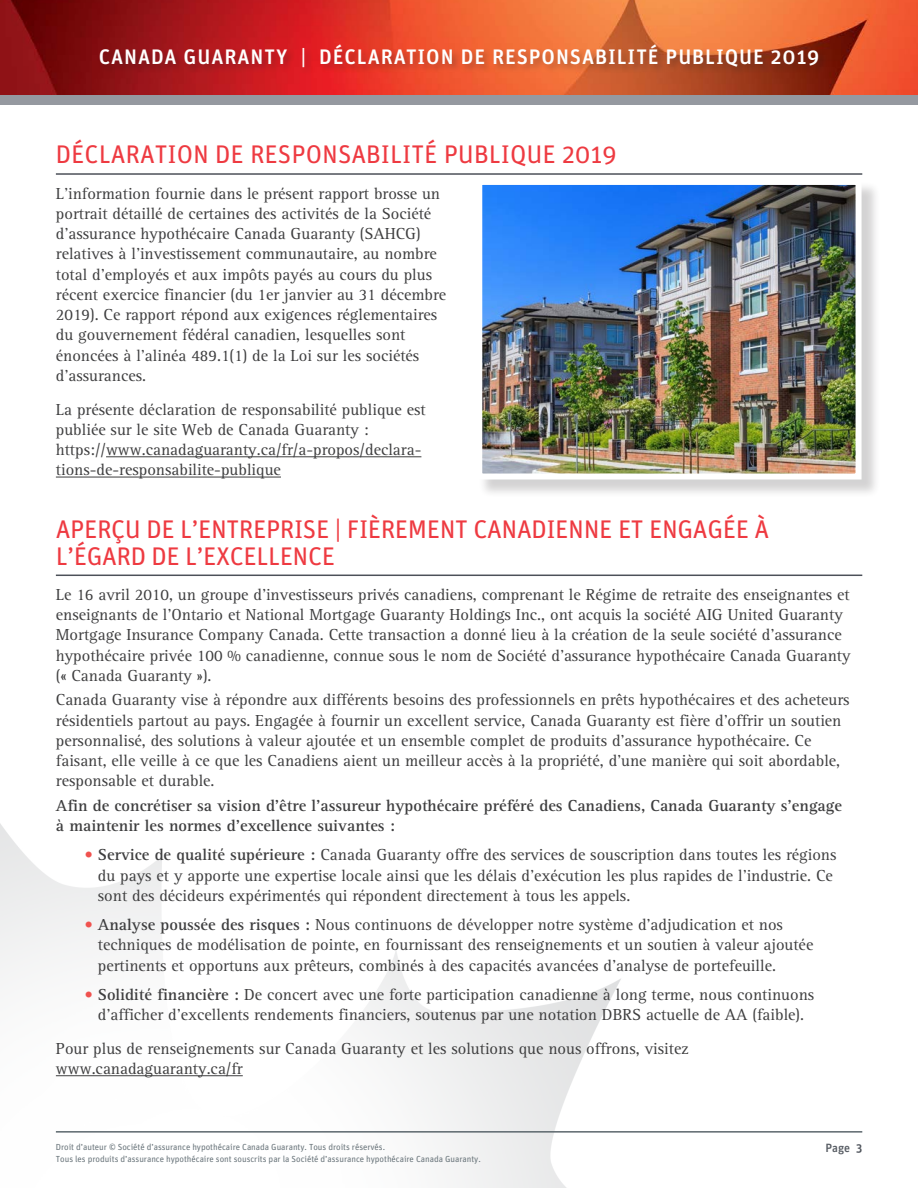
<style>
.page{position:relative;width:918px;height:1188px;background:#fff}
.page>*{position:absolute;margin:0;border:0;box-sizing:border-box;transform-origin:0 0}
.Subhead{font:25.5px/27px "Unit OT";letter-spacing:-.015em;color:#ee3a41}
.t1{font:500 21px "Unit";letter-spacing:.045em;color:#fff}
.CG_body{font:16.5px/20.2px "Rotis Serif";color:#3e3e3f}
.CG_body-2{font:700 16.5px/20.2px "Rotis Serif";color:#3e3e3f}
.t2{font:500 12px "Unit";color:#595e65}
.t3{font:8.85px/12.1px "Unit OT";letter-spacing:-.005em;color:#6a757b}
.s1{color:#f0524f}
.s2{font-weight:700}
.s3{color:#4c5159}
</style>
<div class="page">
<img style="left:0;top:0;width:918px;height:95px">
<div style="left:98px;top:43px;width:730px;height:34px;background:#231f20;opacity:.3"></div>
<div style="left:0;top:95px;width:918px;height:10px;background:#9599a0"></div>
<hr style="left:56px;top:1131px;width:806px;height:2px;background:#5c676d">
<hr style="left:56px;top:173px;width:806px;height:2px;background:#4c5159">
<hr style="left:106px;top:456px;width:315px;height:1px;background:#3e3e3f">
<hr style="left:56px;top:477px;width:225px;height:1px;background:#3e3e3f">
<hr style="left:56px;top:575px;width:806px;height:1px;background:#4c5159">
<hr style="left:56px;top:1075px;width:187px;height:1px;background:#3e3e3f">
<div style="left:479px;top:181px;width:401px;height:317px;background:#231f20;opacity:.2"></div>
<img style="left:483px;top:186px;width:372px;height:287px">
<div style="left:476px;top:179px;width:386px;height:301px;border:6px solid #fff"></div>
<p class="t1" style="left:99px;top:44px;width:722px">CANADA GUARANTY | DÉCLARATION DE RESPONSABILITÉ PUBLIQUE 2019</p>
<p class="Subhead" style="left:56px;top:141px;width:563px">DÉCLARATION DE RESPONSABILITÉ PUBLIQUE 2019</p>
<p class="CG_body" style="left:56px;top:184px;width:392px">L’information fournie dans le présent rapport brosse un portrait détaillé de certaines des activités de la Société d’assurance hypothécaire Canada Guaranty (SAHCG) relatives à l’investissement communautaire, au nombre total d’employés et aux impôts payés au cours du plus récent exercice financier (du 1er janvier au 31 décembre 2019). Ce rapport répond aux exigences réglementaires du gouvernement fédéral canadien, lesquelles sont énoncées à l’alinéa 489.1(1) de la Loi sur les sociétés d’assurances.</p>
<p class="CG_body" style="left:56px;top:399px;width:371px">La présente déclaration de responsabilité publique est publiée sur le site Web de Canada Guaranty : https://www.canadaguaranty.ca/fr/a-propos/declara&shy;tions-de-responsabilite-publique</p>
<p class="Subhead" style="left:56px;top:515px;width:715px">APERÇU DE L’ENTREPRISE | FIÈREMENT CANADIENNE ET ENGAGÉE À<br>L’ÉGARD DE L’EXCELLENCE</p>
<p class="CG_body" style="left:56px;top:585px;width:796px">Le 16 avril 2010, un groupe d’investisseurs privés canadiens, comprenant le Régime de retraite des enseignantes et enseignants de l’Ontario et National Mortgage Guaranty Holdings Inc., ont acquis la société AIG United Guaranty Mortgage Insurance Company Canada. Cette transaction a donné lieu à la création de la seule société d’assurance hypothécaire privée 100 % canadienne, connue sous le nom de Société d’assurance hypothécaire Canada Guaranty (« Canada Guaranty »).</p>
<p class="CG_body" style="left:56px;top:690px;width:795px">Canada Guaranty vise à répondre aux différents besoins des professionnels en prêts hypothécaires et des acheteurs résidentiels partout au pays. Engagée à fournir un excellent service, Canada Guaranty est fière d’offrir un soutien personnalisé, des solutions à valeur ajoutée et un ensemble complet de produits d’assurance hypothécaire. Ce faisant, elle veille à ce que les Canadiens aient un meilleur accès à la propriété, d’une manière qui soit abordable, responsable et durable.</p>
<p class="CG_body-2" style="left:56px;top:796px;width:788px">Afin de concrétiser sa vision d’être l’assureur hypothécaire préféré des Canadiens, Canada Guaranty s’engage à maintenir les normes d’excellence suivantes :</p>
<p class="CG_body" style="left:98px;top:845px;width:740px;text-indent:-13px"><span class="s1">•</span> <span class="s2">Service de qualité supérieure :</span> Canada Guaranty offre des services de souscription dans toutes les régions du pays et y apporte une expertise locale ainsi que les délais d’exécution les plus rapides de l’industrie. Ce sont des décideurs expérimentés qui répondent directement à tous les appels.</p>
<p class="CG_body" style="left:98px;top:915px;width:717px;text-indent:-13px"><span class="s1">•</span> <span class="s2">Analyse poussée des risques :</span> Nous continuons de développer notre système d’adjudication et nos techniques de modélisation de pointe, en fournissant des renseignements et un soutien à valeur ajoutée pertinents et opportuns aux prêteurs, combinés à des capacités avancées d’analyse de portefeuille.</p>
<p class="CG_body" style="left:84px;top:985px;width:731px;text-align:center"><span class="s1">•</span> <span class="s2">Solidité financière :</span> De concert avec une forte participation canadienne à long terme, nous continuons d’afficher d’excellents rendements financiers, soutenus par une notation DBRS actuelle de AA (faible).</p>
<p class="CG_body" style="left:56px;top:1039px;width:634px">Pour plus de renseignements sur Canada Guaranty et les solutions que nous offrons, visitez www.canadaguaranty.ca/fr</p>
<p class="t3" style="left:56px;top:1141px;width:427px">Droit d’auteur © Société d’assurance hypothécaire Canada Guaranty. Tous droits réservés.<br>Tous les produits d’assurance hypothécaire sont souscrits par la Société d’assurance hypothécaire Canada Guaranty.</p>
<p class="t2" style="left:825px;top:1141px;width:38px">Page <span class="s3">3</span></p>
</div>
